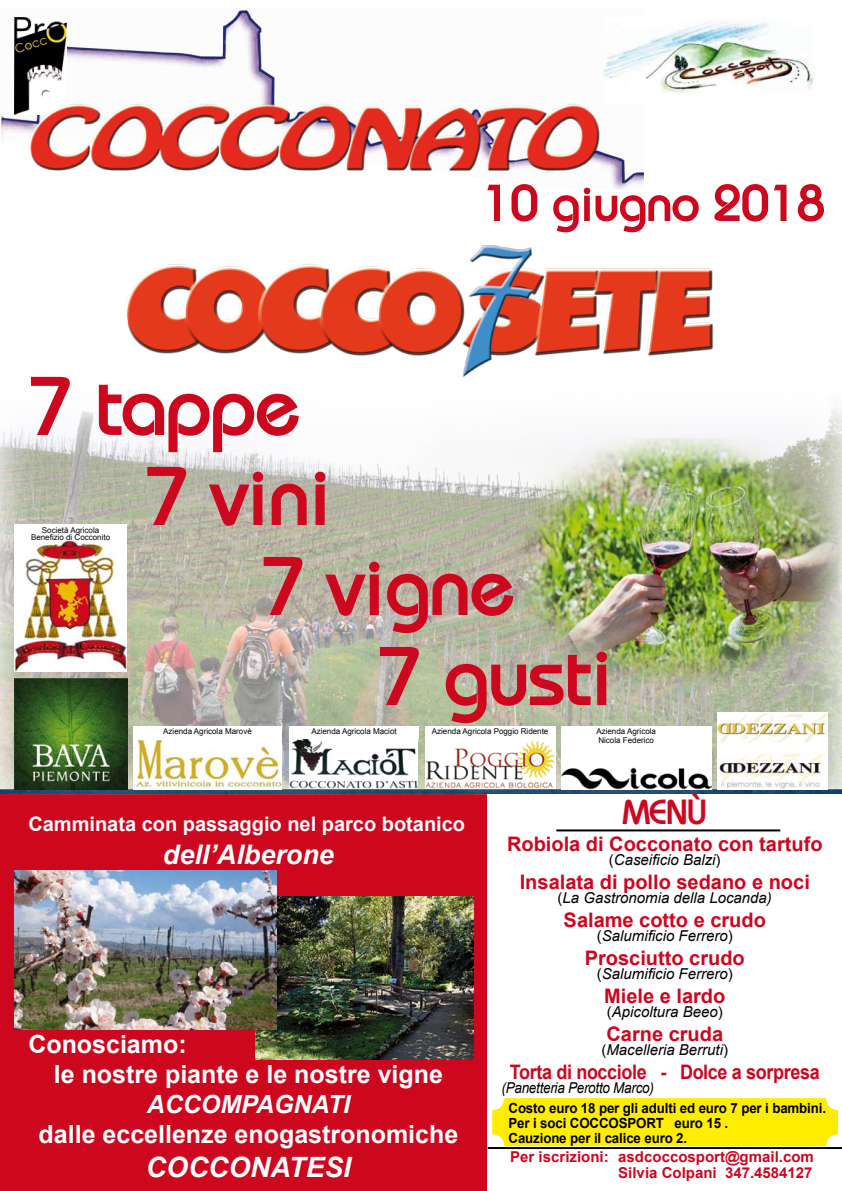
<style>
.page{position:relative;width:842px;height:1191px;background:#fff}
.page>*{position:absolute;margin:0;border:0;box-sizing:border-box;transform-origin:0 0}
.t1{font:700 80px "Bimini";color:#cd071e}
.t2{font:700 50px "Bimini";color:#cd071e}
.t3{font:700 34px "Bimini";color:#cd071e}
.t4{font:italic 700 28px "Arial";color:#fff}
.t5{font:italic 700 27px "Arial";color:#fff}
.t6{font:700 25px/30px "Arial";color:#fff}
.t7{font:italic 700 25px "Arial";color:#fff}
.t8{font:700 20px "Arial";color:#cd071e}
.t9{font:700 20px "Arial";color:#fff}
.t10{font:700 20px "Arial";letter-spacing:-.02em;color:#cd071e;scale:.9 1}
.t11{font:italic 15px "Arial";color:#000}
.t12{font:700 15px/16px "Arial";color:#cd071e;text-align:right}
.t13{font:italic 15px "Arial";letter-spacing:-.02em;color:#000;scale:.9 1}
.t14{font:700 14px/15px "Arial";letter-spacing:-.01em;color:#000;scale:.95 1}
.t15{font:8px/7px "Arial";color:#000;text-align:center}
.s1{font-style:normal}
</style>
<div class="page">
<div style="left:0;top:794px;width:842px;height:397px;background:#cd071e"></div>
<img style="left:0;top:9px;width:643px;height:181px">
<img style="left:605px;top:17px;width:209px;height:85px">
<img style="left:255px;top:896px;width:219px;height:163px">
<img style="left:0;top:377px;width:842px;height:417px">
<img style="left:502px;top:430px;width:340px;height:259px">
<img style="left:289px;top:738px;width:129px;height:51px">
<img style="left:133px;top:739px;width:149px;height:50px">
<img style="left:14px;top:540px;width:112px;height:131px">
<img style="left:561px;top:767px;width:151px;height:22px">
<img style="left:425px;top:740px;width:130px;height:49px">
<img style="left:717px;top:712px;width:110px;height:77px">
<div style="left:488px;top:794px;width:354px;height:397px;background:#fff"></div>
<img style="left:14px;top:870px;width:262px;height:159px">
<hr style="left:556px;top:829px;width:224px;height:2px;background:#000">
<hr style="left:488px;top:1147px;width:354px;height:2px;background:#000">
<div style="left:14px;top:524px;width:112px;height:16px;background:#fff"></div>
<div style="left:133px;top:726px;width:149px;height:13px;background:#fff"></div>
<div style="left:289px;top:726px;width:129px;height:12px;background:#fff"></div>
<div style="left:425px;top:726px;width:130px;height:14px;background:#fff"></div>
<div style="left:561px;top:726px;width:151px;height:41px;background:#fff"></div>
<img style="left:14px;top:17px;width:52px;height:98px">
<img style="left:28px;top:102px;width:571px;height:75px">
<img style="left:126px;top:245px;width:588px;height:132px">
<div style="left:492px;top:1098px;width:346px;height:48px;background:#ffed00;border-radius:12px"></div>
<img style="left:14px;top:678px;width:113px;height:111px">
<h2 class="t2" style="left:483px;top:173px;width:344px">10 giugno 2018</h2>
<h1 class="t1" style="left:28px;top:358px;width:273px">7 tappe</h1>
<h1 class="t1" style="left:145px;top:448px;width:188px">7 vini</h1>
<h1 class="t1" style="left:261px;top:538px;width:255px">7 vigne</h1>
<h1 class="t1" style="left:377px;top:628px;width:237px">7 gusti</h1>
<p class="t15" style="left:31px;top:526px;width:81px">Società Agricola<br>Benefizio di Cocconito</p>
<p class="t15" style="left:163px;top:727px;width:90px">Azienda Agricola Marovè</p>
<p class="t15" style="left:311px;top:727px;width:87px">Azienda Agricola Maciot</p>
<p class="t15" style="left:432px;top:727px;width:118px">Azienda Agricola Poggio Ridente</p>
<p class="t15" style="left:596px;top:726px;width:61px;line-height:9.6px;text-align:left">Azienda Agricola<br>Nicola Federico</p>
<h3 class="t9" style="left:28px;top:811px;width:438px">Camminata con passaggio nel parco botanico</h3>
<h3 class="t5" style="left:163px;top:836px;width:173px">dell’Alberone</h3>
<h3 class="t6" style="left:54px;top:1030px;width:391px;text-indent:-26px">Conosciamo:<br>le nostre piante e le nostre vigne</h3>
<h3 class="t7" style="left:147px;top:1088px;width:205px">ACCOMPAGNATI</h3>
<h3 class="t6" style="left:39px;top:1120px;width:421px">dalle eccellenze enogastronomiche</h3>
<h3 class="t4" style="left:146px;top:1148px;width:206px">COCCONATESI</h3>
<h3 class="t3" style="left:623px;top:792px;width:85px">MENÙ</h3>
<h3 class="t8" style="left:507px;top:831px;width:317px">Robiola di Cocconato con tartufo</h3>
<h3 class="t11" style="left:609px;top:850px;width:113px"><span class="s1">(</span>Caseificio Balzi<span class="s1">)</span></h3>
<h3 class="t8" style="left:520px;top:869px;width:292px">Insalata di pollo sedano e noci</h3>
<h3 class="t11" style="left:558px;top:888px;width:216px"><span class="s1">(</span>La Gastronomia della Locanda)</h3>
<h3 class="t8" style="left:564px;top:907px;width:204px">Salame cotto e crudo</h3>
<h3 class="t11" style="left:597px;top:926px;width:137px"><span class="s1">(</span>Salumificio Ferrero<span class="s1">)</span></h3>
<h3 class="t8" style="left:585px;top:945px;width:162px">Prosciutto crudo</h3>
<h3 class="t11" style="left:597px;top:964px;width:137px"><span class="s1">(</span>Salumificio Ferrero<span class="s1">)</span></h3>
<h3 class="t8" style="left:604px;top:983px;width:123px">Miele e lardo</h3>
<h3 class="t11" style="left:607px;top:1002px;width:117px"><span class="s1">(</span>Apicoltura Beeo<span class="s1">)</span></h3>
<h3 class="t8" style="left:606px;top:1021px;width:118px">Carne cruda</h3>
<h3 class="t11" style="left:601px;top:1040px;width:128px"><span class="s1">(</span>Macelleria Berruti<span class="s1">)</span></h3>
<h3 class="t10" style="left:510px;top:1059px;width:346px">Torta di nocciole - Dolce a sorpresa</h3>
<h3 class="t13" style="left:501px;top:1078px;width:171px">(Panetteria Perotto Marco)</h3>
<h3 class="t14" style="left:508px;top:1100px;width:336px">Costo euro 18 per gli adulti ed euro 7 per i bambini.<br>Per i soci COCCOSPORT euro 15 .<br>Cauzione per il calice euro 2.</h3>
<h3 class="t12" style="left:510px;top:1149px;width:305px">Per iscrizioni: asdcoccosport@gmail.com<br>Silvia Colpani 347.4584127</h3>
</div>
